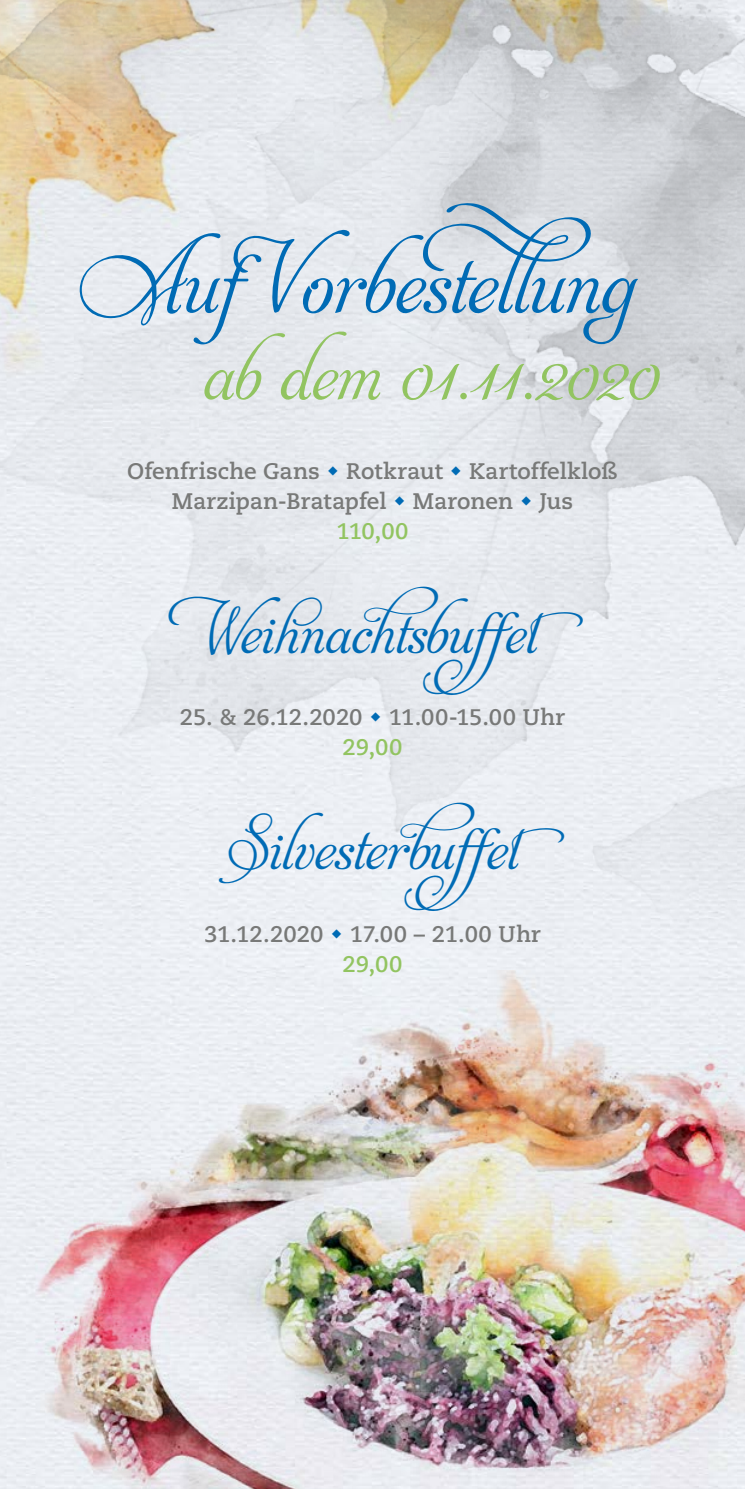
<style>
.page{position:relative;width:745px;height:1489px;background:#fff}
.page>*{position:absolute;margin:0;border:0;box-sizing:border-box;transform-origin:0 0}
.t1{font:67.5px "Aphrodite Pro";color:#006bb5}
.t2{font:57.5px "Aphrodite Pro";color:#92c461}
.t3{font:47.5px "Aphrodite Pro";color:#006bb5}
.t4{font:700 22.5px/30px "Caecilia LT Std";color:#787978;text-align:center}
.t5{font:700 22.5px "Caecilia LT Std";letter-spacing:-.005em;color:#92c461}
</style>
<div class="page">
<img style="left:0;top:0;width:707px;height:421px">
<img style="left:0;top:970px;width:744px;height:518px">
<svg style="left:328px;top:466px;width:9px;height:9px"></svg>
<svg style="left:451px;top:466px;width:9px;height:9px"></svg>
<svg style="left:395px;top:496px;width:9px;height:9px"></svg>
<svg style="left:521px;top:496px;width:9px;height:9px"></svg>
<svg style="left:371px;top:712px;width:9px;height:9px"></svg>
<svg style="left:332px;top:928px;width:9px;height:10px"></svg>
<h1 class="t1" style="left:77px;top:250px;width:592px">AufVorbestellung</h1>
<h2 class="t2" style="left:203px;top:346px;width:458px">ab dem 01.11.2020</h2>
<p class="t4" style="left:127px;top:456px;width:492px">Ofenfrische Gans Rotkraut Kartoffelkloß<br>Marzipan-Bratapfel Maronen Jus</p>
<p class="t5" style="left:336px;top:518px;width:74px">110,00</p>
<h3 class="t3" style="left:206px;top:608px;width:377px">Weihnachtsbuffet</h3>
<p class="t4" style="left:180px;top:703px;width:386px">25. &amp; 26.12.2020 11.00-15.00 Uhr</p>
<p class="t5" style="left:342px;top:734px;width:61px">29,00</p>
<h3 class="t3" style="left:225px;top:825px;width:340px">Silvesterbuffet</h3>
<p class="t4" style="left:204px;top:919px;width:338px">31.12.2020 17.00 – 21.00 Uhr</p>
<p class="t5" style="left:342px;top:950px;width:61px">29,00</p>
</div>
